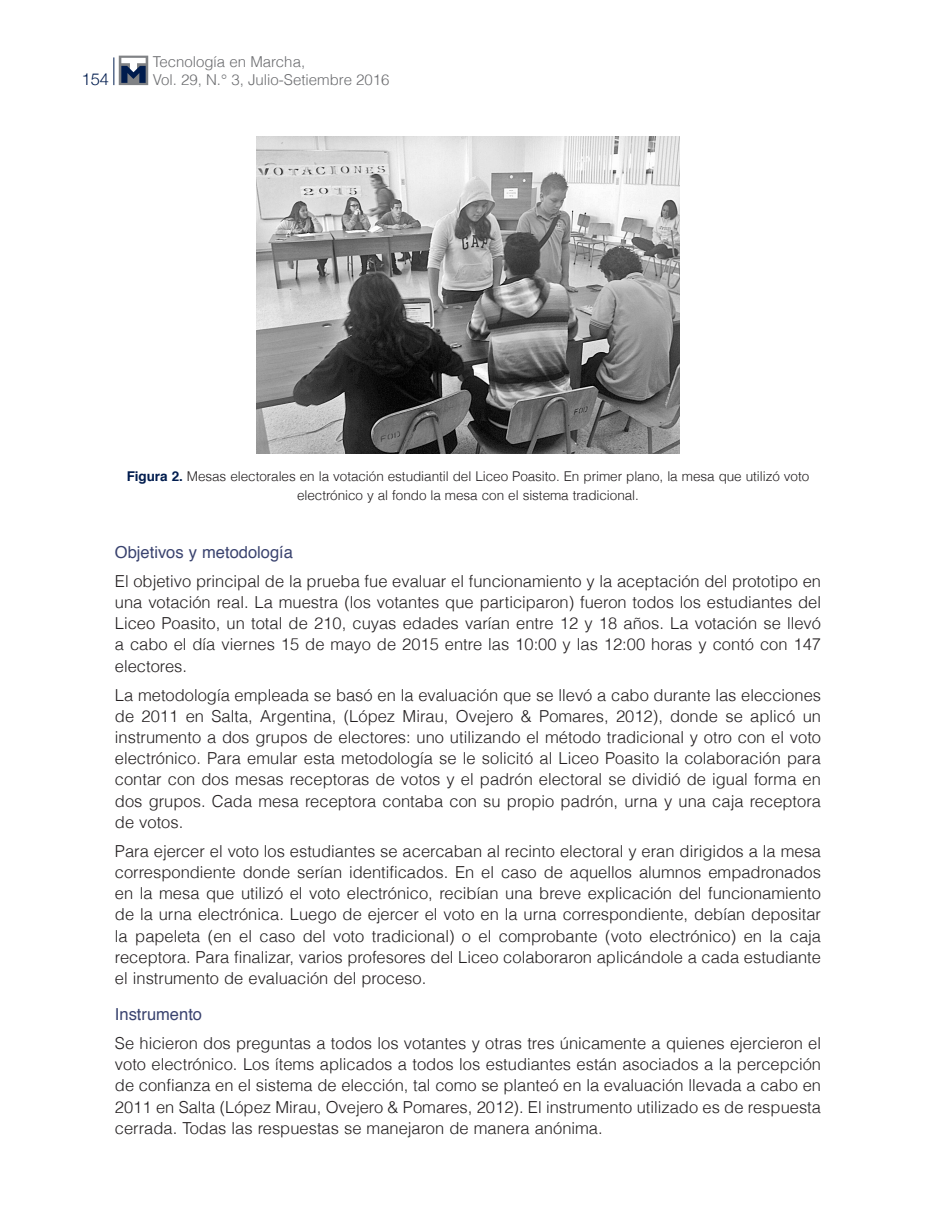
<style>
.page{position:relative;width:936px;height:1206px;background:#fff}
.page>*{position:absolute;margin:0;border:0;box-sizing:border-box;transform-origin:0 0}
._6texto{font:300 16.5px/21px "Helvetica";color:#231f20;text-align:justify}
._8subtitulo2{font:16.5px "Helvetica";color:#3a436f}
.t1{font:300 16.5px "Helvetica Neue";color:#001c4e}
.t2{font:300 15px "Helvetica";color:#6c6d70}
._9tituloscuadros{font:300 13.5px/19.2px "Helvetica";letter-spacing:-.005em;color:#231f20;text-align:center}
.s1{font-weight:700;color:#001c4e}
</style>
<div class="page">
<svg style="left:113px;top:57px;width:1px;height:28px"></svg>
<svg style="left:119px;top:56px;width:29px;height:29px"></svg>
<svg style="left:121px;top:58px;width:25px;height:25px"></svg>
<img style="left:256px;top:136px;width:423px;height:317px">
<p class="t2" style="left:153px;top:52px;width:154px">Tecnología en Marcha,</p>
<p class="t1" style="left:82px;top:69px;width:29px">154</p>
<p class="t2" style="left:153px;top:70px;width:238px">Vol. 29, N.° 3, Julio-Setiembre 2016</p>
<p class="_9tituloscuadros" style="left:127px;top:466px;width:683px"><span class="s1">Figura 2.</span> Mesas electorales en la votación estudiantil del Liceo Poasito. En primer plano, la mesa que utilizó voto electrónico y al fondo la mesa con el sistema tradicional.</p>
<p class="_8subtitulo2" style="left:115px;top:539px;width:179px">Objetivos y metodología</p>
<p class="_6texto" style="left:115px;top:570px;width:707px">El objetivo principal de la prueba fue evaluar el funcionamiento y la aceptación del prototipo en una votación real. La muestra (los votantes que participaron) fueron todos los estudiantes del Liceo Poasito, un total de 210, cuyas edades varían entre 12 y 18 años. La votación se llevó a cabo el día viernes 15 de mayo de 2015 entre las 10:00 y las 12:00 horas y contó con 147 electores.</p>
<p class="_6texto" style="left:115px;top:684px;width:707px">La metodología empleada se basó en la evaluación que se llevó a cabo durante las elecciones de 2011 en Salta, Argentina, (López Mirau, Ovejero &amp; Pomares, 2012), donde se aplicó un instrumento a dos grupos de electores: uno utilizando el método tradicional y otro con el voto electrónico. Para emular esta metodología se le solicitó al Liceo Poasito la colaboración para contar con dos mesas receptoras de votos y el padrón electoral se dividió de igual forma en dos grupos. Cada mesa receptora contaba con su propio padrón, urna y una caja receptora de votos.</p>
<p class="_6texto" style="left:115px;top:840px;width:707px">Para ejercer el voto los estudiantes se acercaban al recinto electoral y eran dirigidos a la mesa correspondiente donde serían identificados. En el caso de aquellos alumnos empadronados en la mesa que utilizó el voto electrónico, recibían una breve explicación del funcionamiento de la urna electrónica. Luego de ejercer el voto en la urna correspondiente, debían depositar la papeleta (en el caso del voto tradicional) o el comprobante (voto electrónico) en la caja receptora. Para finalizar, varios profesores del Liceo colaboraron aplicándole a cada estudiante el instrumento de evaluación del proceso.</p>
<p class="_8subtitulo2" style="left:115px;top:1000px;width:89px">Instrumento</p>
<p class="_6texto" style="left:115px;top:1032px;width:707px">Se hicieron dos preguntas a todos los votantes y otras tres únicamente a quienes ejercieron el voto electrónico. Los ítems aplicados a todos los estudiantes están asociados a la percepción de confianza en el sistema de elección, tal como se planteó en la evaluación llevada a cabo en 2011 en Salta (López Mirau, Ovejero &amp; Pomares, 2012). El instrumento utilizado es de respuesta cerrada. Todas las respuestas se manejaron de manera anónima.</p>
</div>
